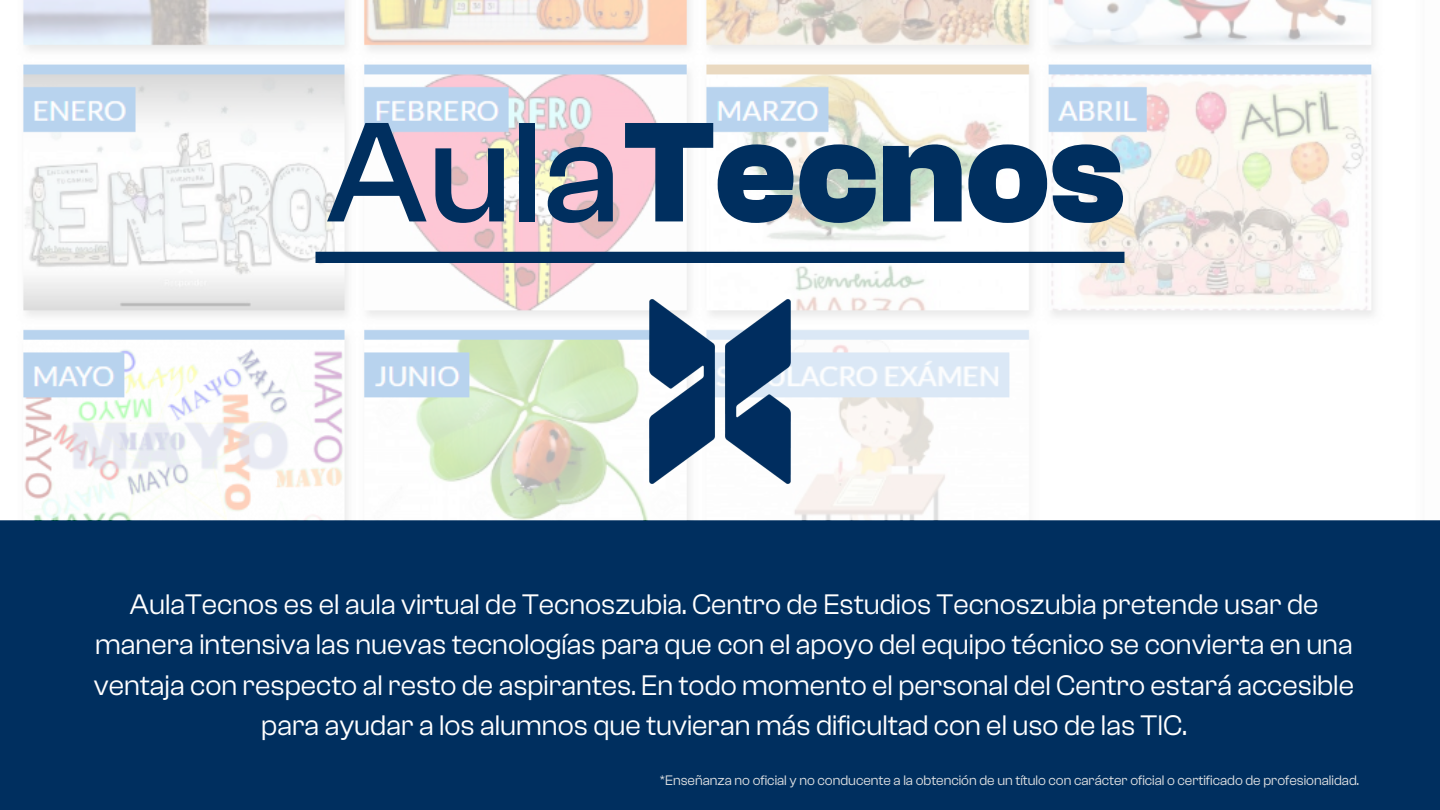
<style>
.page{position:relative;width:1440px;height:810px;background:#fff}
.page>*{position:absolute;margin:0;border:0;box-sizing:border-box;transform-origin:0 0}
.t1{font:700 147px "Clash Grotesk";color:#002f5f}
.t2{font:29.3px/40.5px "Clash Grotesk";color:#fff;text-align:center}
.t3{font:14.2px "Clash Grotesk";color:#e1e2e3}
.s1{font-weight:500}
</style>
<div class="page">
<div style="left:0;top:521px;width:1440px;height:289px;background:#002f5f"></div>
<img style="left:23px;top:0;width:1351px;height:520px">
<img style="left:605px;top:277px;width:230px;height:229px">
<div style="left:316px;top:252px;width:808px;height:11px;background:#002f5f"></div>
<h1 class="t1" style="left:326px;top:91px;width:800px"><span class="s1">Aula</span>Tecnos</h1>
<h1 class="t2" style="left:94px;top:584px;width:1262px">AulaTecnos es el aula virtual de Tecnoszubia. Centro de Estudios Tecnoszubia pretende usar de manera intensiva las nuevas tecnologías para que con el apoyo del equipo técnico se convierta en una ventaja con respecto al resto de aspirantes. En todo momento el personal del Centro estará accesible para ayudar a los alumnos que tuvieran más dificultad con el uso de las TIC.</h1>
<h2 class="t3" style="left:660px;top:772px;width:701px">*Enseñanza no oficial y no conducente a la obtención de un título con carácter oficial o certificado de profesionalidad.</h2>
</div>
